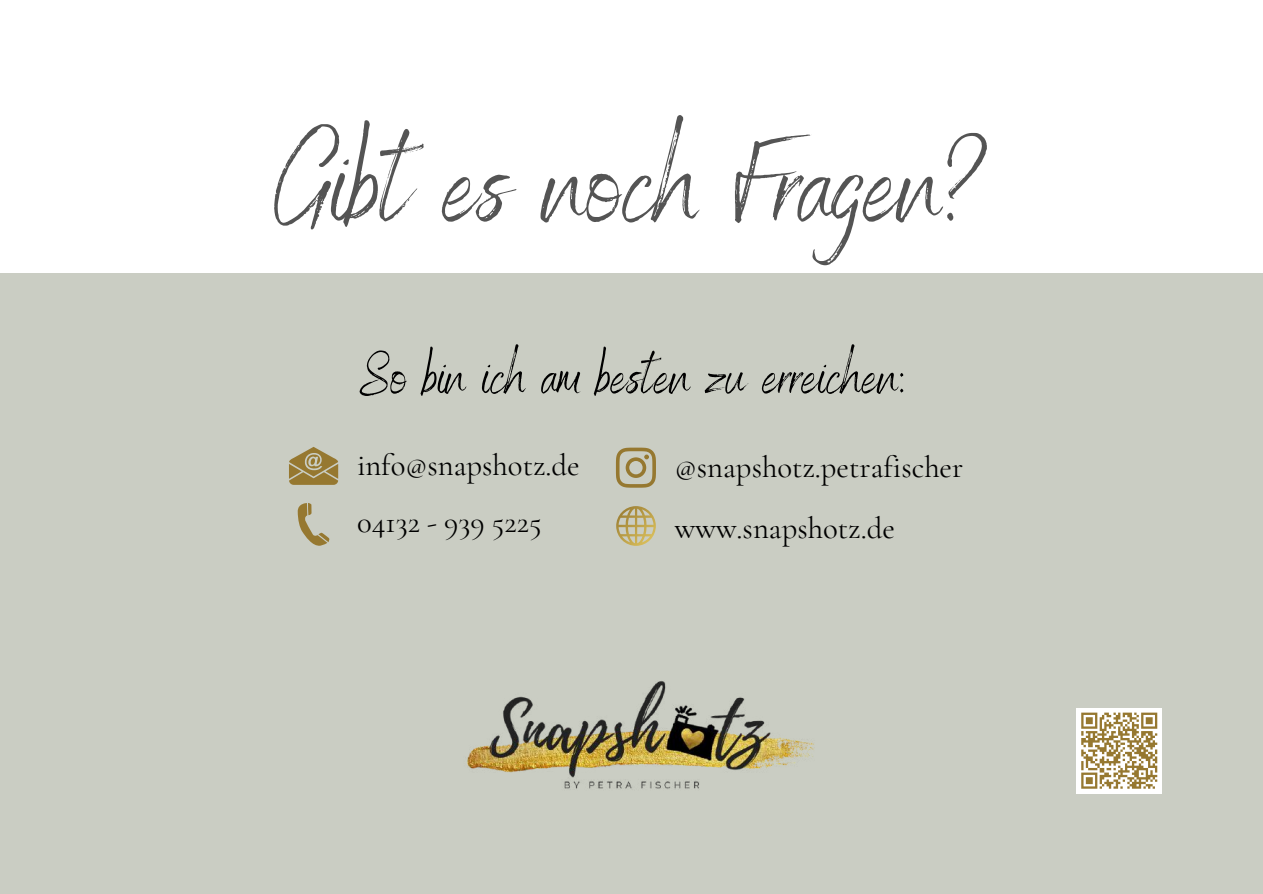
<style>
.page{position:relative;width:1263px;height:894px;background:#fff}
.page>*{position:absolute;margin:0;border:0;box-sizing:border-box;transform-origin:0 0}
.t1{font:120px "Benedict";color:#545454}
.t2{font:55.5px "Benedict";color:#000}
.t3{font:30.75px/57.6px "Cormorant Garamond";color:#000}
</style>
<div class="page">
<div style="left:0;top:273px;width:1262px;height:620px;background:#cacdc3"></div>
<img style="left:467px;top:545px;width:347px;height:244px">
<svg style="left:298px;top:503px;width:32px;height:43px"></svg>
<svg style="left:289px;top:447px;width:49px;height:37px"></svg>
<svg style="left:616px;top:447px;width:40px;height:40px"></svg>
<svg style="left:616px;top:506px;width:40px;height:39px"></svg>
<div style="left:1077px;top:707px;width:85px;height:86px;background:#fff"></div>
<svg style="left:1081px;top:712px;width:77px;height:77px"></svg>
<h1 class="t1" style="left:276px;top:107px;width:713px">Gibt es noch Fragen?</h1>
<h2 class="t2" style="left:360px;top:340px;width:545px">So bin ich am besten zu erreichen:</h2>
<p class="t3" style="left:357px;top:436px;width:224px">info@snapshotz.de<br>04132 - 939 5225</p>
<p class="t3" style="left:675px;top:437px;width:290px;line-height:60.4px">@snapshotz.petrafischer www.snapshotz.de</p>
</div>
